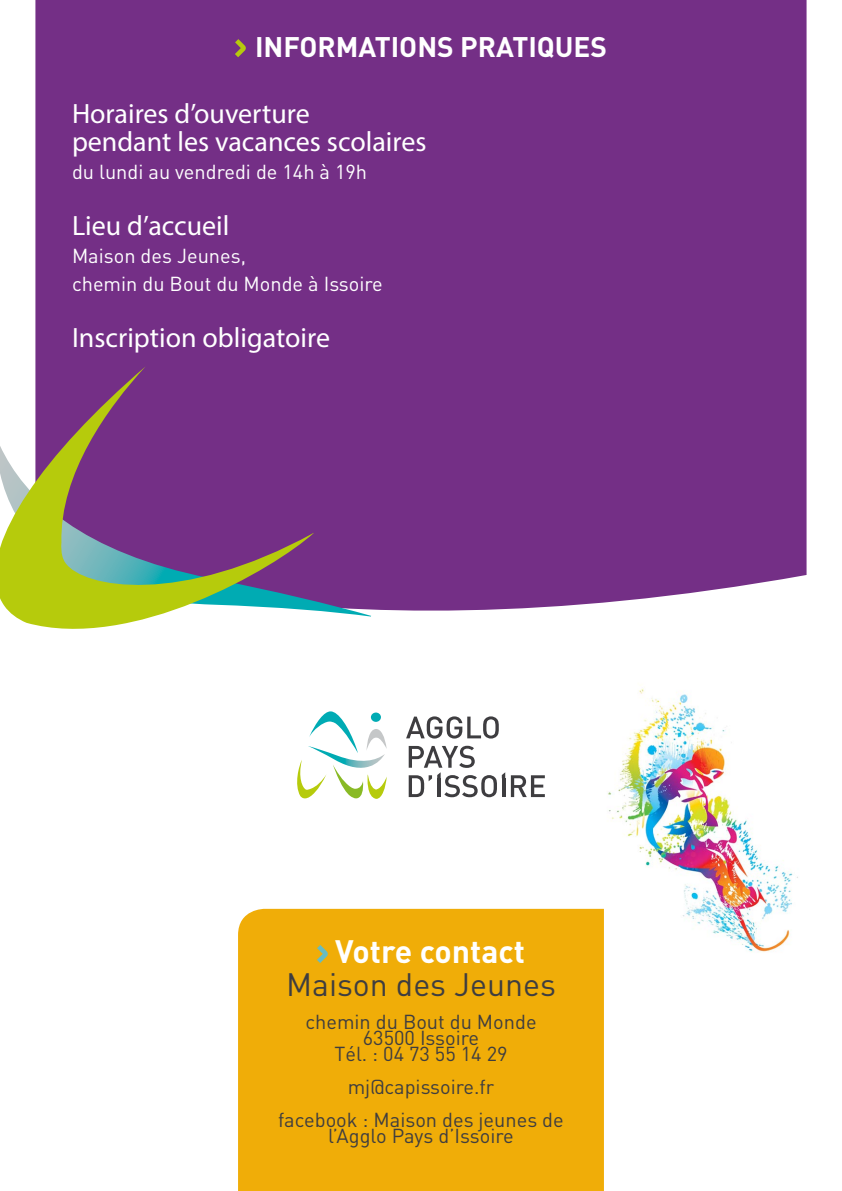
<style>
.page{position:relative;width:842px;height:1191px;background:#fff}
.page>*{position:absolute;margin:0;border:0;box-sizing:border-box;transform-origin:0 0}
.t1{font:32px "DIN";color:#3e3d40}
.t2{font:700 32px "DIN";color:#fff}
.t3{font:28px/28px "Myriad Pro";color:#fff}
.t4{font:700 28px "DIN";color:#fff}
.t5{font:20px/16px "DIN";color:#3e3d40;text-align:center}
.t6{font:20px/28px "DIN";color:#fff}
</style>
<div class="page">
<div style="left:35px;top:0;width:771px;height:617px;background:#742f86"></div>
<svg style="left:406px;top:716px;width:93px;height:22px"></svg>
<svg style="left:511px;top:775px;width:34px;height:22px"></svg>
<svg style="left:409px;top:745px;width:96px;height:52px"></svg>
<svg style="left:297px;top:711px;width:90px;height:88px"></svg>
<svg style="left:235px;top:39px;width:11px;height:18px"></svg>
<div style="left:238px;top:909px;width:366px;height:282px;background:#f0ad08"></div>
<svg style="left:317px;top:945px;width:11px;height:18px"></svg>
<div style="left:314px;top:445px;width:57px;height:171px;background:#742f86"></div>
<svg style="left:0;top:366px;width:314px;height:263px;background:#8d6e7e"></svg>
<img style="left:602px;top:688px;width:196px;height:268px">
<h2 class="t4" style="left:255px;top:29px;width:353px">INFORMATIONS PRATIQUES</h2>
<h2 class="t3" style="left:72px;top:99px;width:356px">Horaires d’ouverture<br>pendant les vacances scolaires</h2>
<p class="t6" style="left:72px;top:157px;width:297px">du lundi au vendredi de 14h à 19h</p>
<h2 class="t3" style="left:72px;top:211px;width:159px">Lieu d’accueil</h2>
<p class="t6" style="left:72px;top:241px;width:312px">Maison des Jeunes,<br>chemin du Bout du Monde à Issoire</p>
<h2 class="t3" style="left:72px;top:323px;width:259px">Inscription obligatoire</h2>
<h1 class="t2" style="left:335px;top:930px;width:191px">Votre contact</h1>
<h1 class="t1" style="left:286px;top:964px;width:271px">Maison des Jeunes</h1>
<p class="t5" style="left:305px;top:1013px;width:233px">chemin du Bout du Monde<br>63500 Issoire<br>Tél. : 04 73 55 14 29</p>
<p class="t5" style="left:278px;top:1070px;width:287px;line-height:33px">mj@capissoire.fr<br>facebook : Maison des jeunes de</p>
<p class="t5" style="left:328px;top:1127px;width:187px">l’Agglo Pays d’Issoire</p>
</div>
